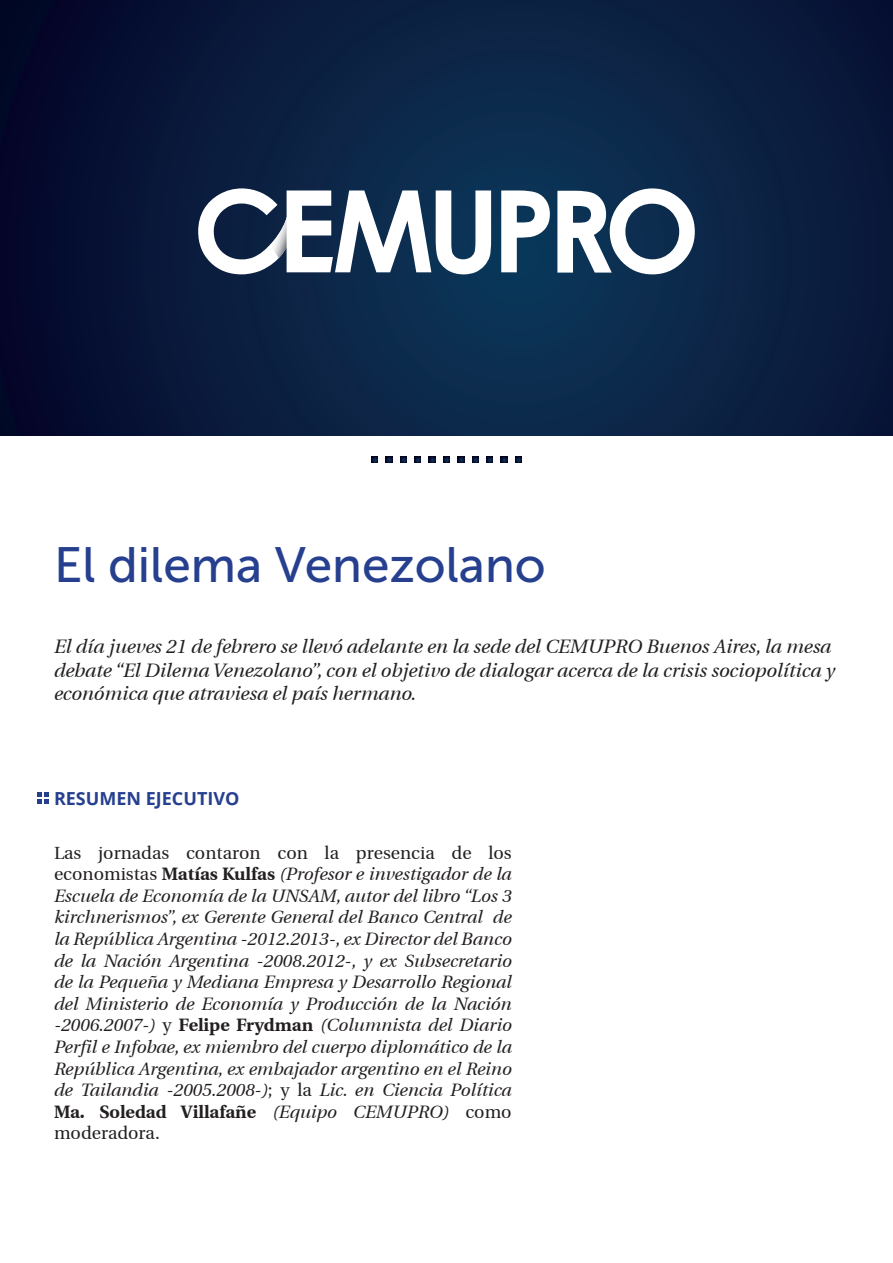
<style>
.page{position:relative;width:893px;height:1263px;background:#fff}
.page>*{position:absolute;margin:0;border:0;box-sizing:border-box;transform-origin:0 0}
.t1{font:49.5px "Museo Sans 500";color:#26408f}
.t2{font:italic 19.5px/23.4px "Utopia";color:#231f20}
.t3{font:italic 18px/21.6px "Utopia";color:#231f20;text-align:justify}
.t4{font:700 18px "Open Sans";color:#26408f}
.s1{font-style:normal}
.s2{font-weight:700;font-style:normal}
</style>
<div class="page">
<svg style="left:0;top:0;width:893px;height:435px;background:#091e40"></svg>
<svg style="left:443px;top:456px;width:7px;height:7px"></svg>
<svg style="left:458px;top:456px;width:6px;height:7px"></svg>
<svg style="left:371px;top:456px;width:7px;height:7px"></svg>
<svg style="left:472px;top:456px;width:6px;height:7px"></svg>
<svg style="left:386px;top:456px;width:6px;height:7px"></svg>
<svg style="left:486px;top:456px;width:7px;height:7px"></svg>
<svg style="left:400px;top:456px;width:7px;height:7px"></svg>
<svg style="left:501px;top:456px;width:6px;height:7px"></svg>
<svg style="left:415px;top:456px;width:6px;height:7px"></svg>
<svg style="left:515px;top:456px;width:7px;height:7px"></svg>
<svg style="left:429px;top:456px;width:6px;height:7px"></svg>
<svg style="left:501px;top:190px;width:49px;height:82px"></svg>
<svg style="left:198px;top:188px;width:293px;height:86px"></svg>
<svg style="left:557px;top:188px;width:138px;height:86px"></svg>
<svg style="left:37px;top:792px;width:11px;height:12px"></svg>
<p class="t1" style="left:54px;top:537px;width:493px">El dilema Venezolano</p>
<p class="t2" style="left:54px;top:635px;width:782px">El día jueves 21 de febrero se llevó adelante en la sede del CEMUPRO Buenos Aires, la mesa debate “El Dilema Venezolano”, con el objetivo de dialogar acerca de la crisis sociopolítica y económica que atraviesa el país hermano.</p>
<p class="t4" style="left:54px;top:785px;width:187px">RESUMEN EJECUTIVO</p>
<p class="t3" style="left:54px;top:842px;width:459px"><span class="s1">Las jornadas contaron con la presencia de los economistas</span> <span class="s2">Matías Kulfas</span> (Profesor e investigador de la Escuela de Economía de la UNSAM, autor del libro “Los 3 kirchnerismos”, ex Gerente General del Banco Central de la República Argentina -2012.2013-, ex Director del Banco de la Nación Argentina -2008.2012-, y ex Subsecretario de la Pequeña y Mediana Empresa y Desarrollo Regional del Ministerio de Economía y Producción de la Nación -2006.2007-) <span class="s1">y</span> <span class="s2">Felipe Frydman</span> (Columnista del Diario Perfil e Infobae, ex miembro del cuerpo diplomático de la República Argentina, ex embajador argentino en el Reino de Tailandia -2005.2008-)<span class="s1">; y la</span> Lic. en Ciencia Política <span class="s2">Ma. Soledad Villafañe</span> (Equipo CEMUPRO) <span class="s1">como moderadora.</span></p>
</div>
